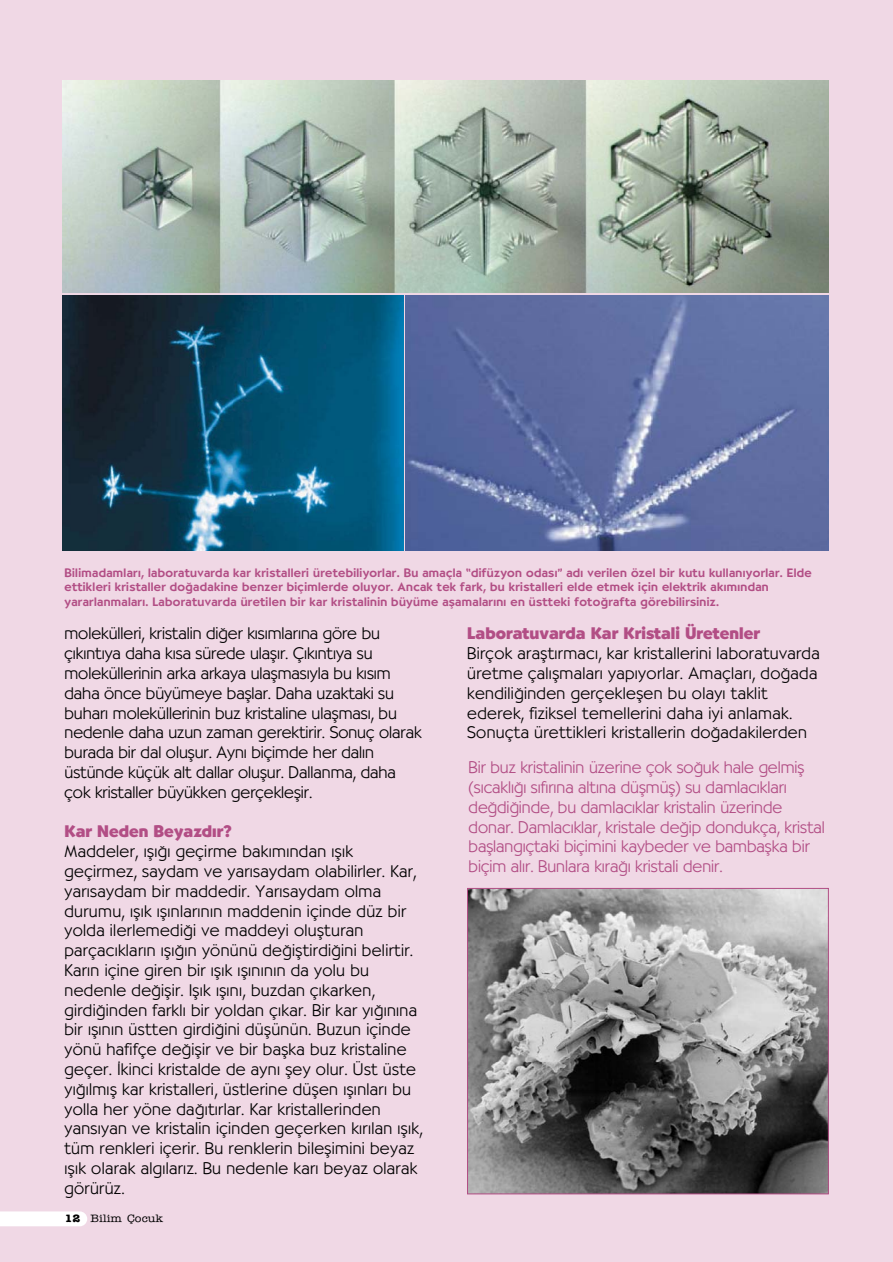
<style>
.page{position:relative;width:893px;height:1262px;background:#fff}
.page>*{position:absolute;margin:0;border:0;box-sizing:border-box;transform-origin:0 0}
.t1{font:300 16.5px/19.8px "Bernhard";letter-spacing:.02em;color:#000}
.t2{font:300 16.5px/19.8px "Bernhard";color:#000}
.t3{font:300 16.5px/19.8px "Bernhard";color:#b24e85}
.t4{font:700 16.5px "Bernhard";color:#b24e85}
.t5{font:500 12px/14.4px "Bernhard";letter-spacing:.025em;color:#b24e85}
.t6{font:500 10.8px "American Type Writer";color:#000;scale:1.11 1}
.s1{font-weight:700}
</style>
<div class="page">
<div style="left:0;top:0;width:892px;height:1262px;background:#f0d8e5"></div>
<img style="left:63px;top:80px;width:765px;height:213px">
<img style="left:63px;top:296px;width:340px;height:255px">
<img style="left:405px;top:296px;width:423px;height:255px">
<img style="left:469px;top:890px;width:357px;height:302px">
<div style="left:467px;top:888px;width:361px;height:306px;border:1px solid #b24e85"></div>
<svg style="left:0;top:1211px;width:87px;height:15px"></svg>
<p class="t5" style="left:64px;top:567px;width:748px">Bilimadamlar›, laboratuvarda kar kristalleri üretebiliyorlar. Bu amaçla “difüzyon odas›” ad› verilen özel bir kutu kullan›yorlar. Elde ettikleri kristaller do¤adakine benzer biçimlerde oluyor. Ancak tek fark, bu kristalleri elde etmek için elektrik ak›m›ndan yararlanmalar›. Laboratuvarda üretilen bir kar kristalinin büyüme aflamalar›n› en üstteki foto¤rafta görebilirsiniz.</p>
<p class="t2" style="left:64px;top:625px;width:358px">molekülleri, kristalin di¤er k›s›mlar›na göre bu ç›k›nt›ya daha k›sa sürede ulafl›r. Ç›k›nt›ya su moleküllerinin arka arkaya ulaflmas›yla bu k›s›m daha önce büyümeye bafllar. Daha uzaktaki su buhar› moleküllerinin buz kristaline ulaflmas›, bu nedenle daha uzun zaman gerektirir. Sonuç olarak burada bir dal oluflur. Ayn› biçimde her dal›n üstünde küçük alt dallar oluflur. Dallanma, daha çok kristaller büyükken gerçekleflir.</p>
<p class="t4" style="left:64px;top:825px;width:169px">Kar Neden Beyazd›r?</p>
<p class="t1" style="left:64px;top:843px;width:360px">Maddeler, ›fl›¤› geçirme bak›m›ndan ›fl›k geçirmez, saydam ve yar›saydam olabilirler. Kar, yar›saydam bir maddedir. Yar›saydam olma durumu, ›fl›k ›fl›nlar›n›n maddenin içinde düz bir yolda ilerlemedi¤i ve maddeyi oluflturan parçac›klar›n ›fl›¤›n yönünü de¤ifltirdi¤ini belirtir.<br>Kar›n içine giren bir ›fl›k ›fl›n›n›n da yolu bu nedenle de¤iflir. Ifl›k ›fl›n›, buzdan ç›karken, girdi¤inden farkl› bir yoldan ç›kar. Bir kar y›¤›n›na bir ›fl›n›n üstten girdi¤ini düflünün. Buzun içinde yönü hafifçe de¤iflir ve bir baflka buz kristaline geçer. ‹kinci kristalde de ayn› fley olur. Üst üste y›¤›lm›fl kar kristalleri, üstlerine düflen ›fl›nlar› bu yolla her yöne da¤›t›rlar. Kar kristallerinden yans›yan ve kristalin içinden geçerken k›r›lan ›fl›k, tüm renkleri içerir. Bu renklerin bileflimini beyaz ›fl›k olarak alg›lar›z. Bu nedenle kar› beyaz olarak görürüz.</p>
<p class="t6" style="left:64px;top:1214px;width:90px"><span class="s1">12</span> Bilim Çocuk</p>
<p class="t4" style="left:467px;top:627px;width:294px">Laboratuvarda Kar Kristali Üretenler</p>
<p class="t1" style="left:467px;top:645px;width:354px">Birçok araflt›rmac›, kar kristallerini laboratuvarda üretme çal›flmalar› yap›yorlar. Amaçlar›, do¤ada kendili¤inden gerçekleflen bu olay› taklit ederek, fiziksel temellerini daha iyi anlamak.<br>Sonuçta ürettikleri kristallerin do¤adakilerden</p>
<p class="t3" style="left:468px;top:759px;width:358px">Bir buz kristalinin üzerine çok so¤uk hale gelmifl (s›cakl›¤› s›f›r›na alt›na düflmüfl) su damlac›klar› de¤di¤inde, bu damlac›klar kristalin üzerinde donar. Damlac›klar, kristale de¤ip dondukça, kristal bafllang›çtaki biçimini kaybeder ve bambaflka bir biçim al›r. Bunlara k›ra¤› kristali denir.</p>
</div>
